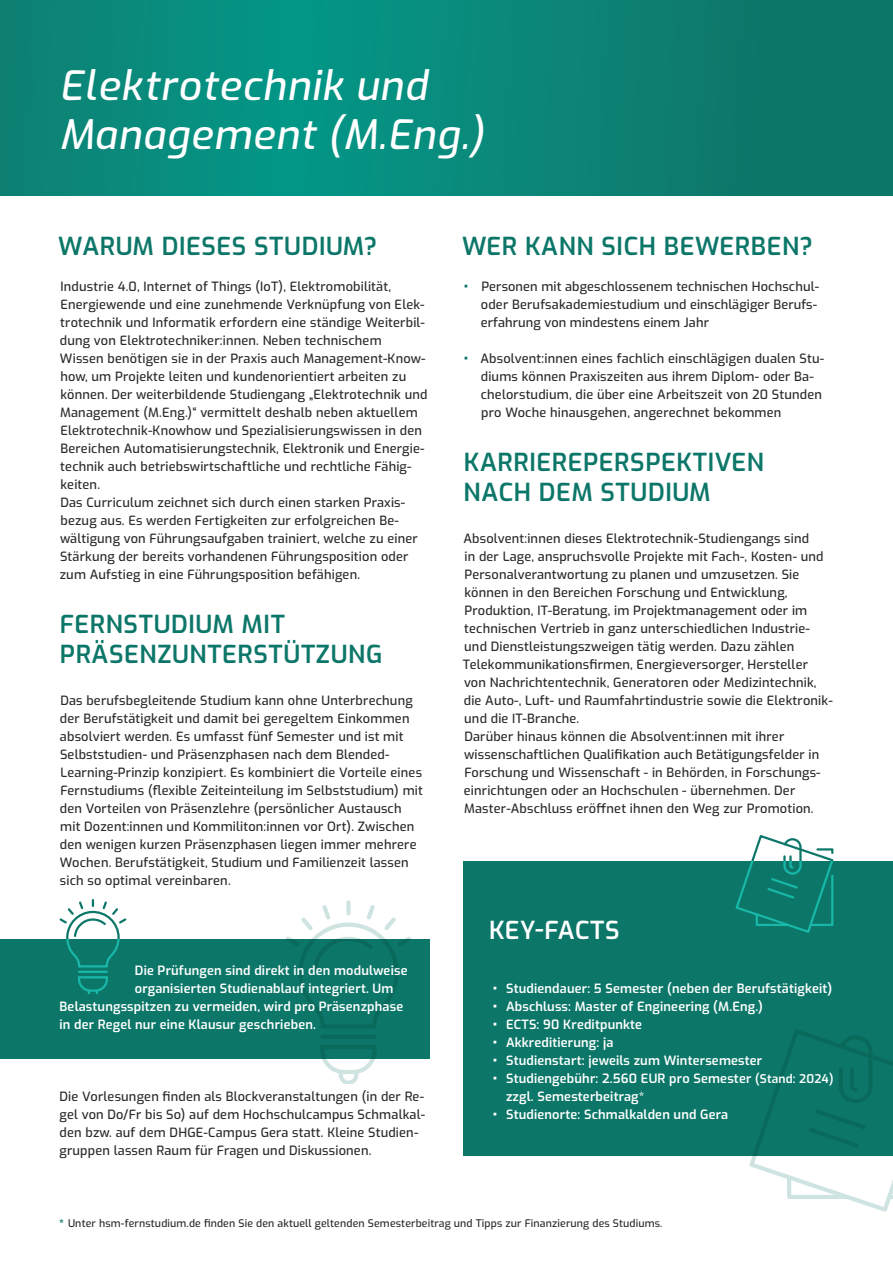
<style>
.page{position:relative;width:893px;height:1263px;background:#fff}
.page>*{position:absolute;margin:0;border:0;box-sizing:border-box;transform-origin:0 0}
.t1{font:italic 40.5px/48.6px "Exo";letter-spacing:.025em;color:#fff}
.t2{font:600 24.75px/29.7px "Exo";letter-spacing:.025em;color:#0c7769}
.t3{font:600 24.75px "Exo";letter-spacing:.02em;color:#fff}
.t4{font:500 12.75px/18px "Exo";letter-spacing:.015em;color:#282827}
.t5{font:600 12.75px/18px "Exo";letter-spacing:.015em;color:#fff}
.t6{font:500 10.5px "Exo";letter-spacing:.015em;color:#282827}
.s1{font-weight:900;color:#0c7769}
.s2{font-weight:900}
.s3{font-size:12px}
</style>
<div class="page">
<svg style="left:749px;top:1155px;width:144px;height:57px"></svg>
<svg style="left:0;top:0;width:893px;height:196px;background:#098577"></svg>
<svg style="left:318px;top:1058px;width:61px;height:25px"></svg>
<svg style="left:286px;top:902px;width:125px;height:37px"></svg>
<div style="left:463px;top:861px;width:430px;height:294px;background:#0c7769"></div>
<svg style="left:736px;top:835px;width:97px;height:98px"></svg>
<div style="left:0;top:939px;width:429px;height:119px;background:#0c7769"></div>
<svg style="left:78px;top:976px;width:30px;height:17px"></svg>
<svg style="left:60px;top:900px;width:66px;height:68px"></svg>
<h1 class="t1" style="left:60px;top:59px;width:426px">Elektrotechnik und<br>Management (M.Eng.)</h1>
<h2 class="t2" style="left:58px;top:230px;width:321px">WARUM DIESES STUDIUM?</h2>
<p class="t4" style="left:60px;top:277px;width:369px">Industrie 4.0, Internet of Things (IoT), Elektromobilität, Energiewende und eine zunehmende Verknüpfung von Elek&shy;trotechnik und Informatik erfordern eine ständige Weiterbil&shy;dung von Elektrotechniker:innen. Neben technischem Wissen benötigen sie in der Praxis auch Management-Know&shy;how, um Projekte leiten und kundenorientiert arbeiten zu können. Der weiterbildende Studiengang „Elektrotechnik und Management (M.Eng.)“ vermittelt deshalb neben aktuellem Elektrotechnik-Knowhow und Spezialisierungswissen in den Bereichen Automatisierungstechnik, Elektronik und Energie&shy;technik auch betriebswirtschaftliche und rechtliche Fähig&shy;keiten.<br>Das Curriculum zeichnet sich durch einen starken Praxis&shy;bezug aus. Es werden Fertigkeiten zur erfolgreichen Be&shy;wältigung von Führungsaufgaben trainiert, welche zu einer Stärkung der bereits vorhandenen Führungsposition oder zum Aufstieg in eine Führungsposition befähigen.</p>
<h2 class="t2" style="left:60px;top:608px;width:324px">FERNSTUDIUM MIT<br>PRÄSENZUNTERSTÜTZUNG</h2>
<p class="t4" style="left:60px;top:691px;width:365px">Das berufsbegleitende Studium kann ohne Unterbrechung der Berufstätigkeit und damit bei geregeltem Einkommen absolviert werden. Es umfasst fünf Semester und ist mit Selbststudien- und Präsenzphasen nach dem Blended-Learning-Prinzip konzipiert. Es kombiniert die Vorteile eines Fernstudiums (flexible Zeiteinteilung im Selbststudium) mit den Vorteilen von Präsenzlehre (persönlicher Austausch mit Dozent:innen und Kommiliton:innen vor Ort). Zwischen den wenigen kurzen Präsenzphasen liegen immer mehrere Wochen. Berufstätigkeit, Studium und Familienzeit lassen sich so optimal vereinbaren.</p>
<p class="t5" style="left:135px;top:961px;width:274px">Die Prüfungen sind direkt in den modulweise</p>
<p class="t5" style="left:135px;top:979px;width:260px">organisierten Studienablauf integriert. Um</p>
<p class="t5" style="left:60px;top:997px;width:345px">Belastungsspitzen zu vermeiden, wird pro Präsenzphase</p>
<p class="t5" style="left:60px;top:1015px;width:258px">in der Regel nur eine Klausur geschrieben.</p>
<p class="t4" style="left:60px;top:1087px;width:367px">Die Vorlesungen finden als Blockveranstaltungen (in der Re&shy;gel von Do/Fr bis So) auf dem Hochschulcampus Schmalkal&shy;den bzw. auf dem DHGE-Campus Gera statt. Kleine Studien&shy;gruppen lassen Raum für Fragen und Diskussionen.</p>
<h2 class="t2" style="left:462px;top:230px;width:352px">WER KANN SICH BEWERBEN?</h2>
<p class="t4" style="left:481px;top:277px;width:340px;text-indent:-17px"><span class="s1">•</span> Personen mit abgeschlossenem technischen Hochschul&shy;oder Berufsakademiestudium und einschlägiger Berufs&shy;erfahrung von mindestens einem Jahr</p>
<p class="t4" style="left:481px;top:349px;width:345px;text-indent:-17px"><span class="s1">•</span> Absolvent:innen eines fachlich einschlägigen dualen Stu&shy;diums können Praxiszeiten aus ihrem Diplom- oder Ba&shy;chelorstudium, die über eine Arbeitszeit von 20 Stunden pro Woche hinausgehen, angerechnet bekommen</p>
<h2 class="t2" style="left:464px;top:446px;width:302px">KARRIEREPERSPEKTIVEN<br>NACH DEM STUDIUM</h2>
<p class="t4" style="left:463px;top:529px;width:371px">Absolvent:innen dieses Elektrotechnik-Studiengangs sind<br>in der Lage, anspruchsvolle Projekte mit Fach-, Kosten- und Personalverantwortung zu planen und umzusetzen. Sie können in den Bereichen Forschung und Entwicklung, Produktion, IT-Beratung, im Projektmanagement oder im technischen Vertrieb in ganz unterschiedlichen Industrie&shy;und Dienstleistungszweigen tätig werden. Dazu zählen Telekommunikationsfirmen, Energieversorger, Hersteller von Nachrichtentechnik, Generatoren oder Medizintechnik, die Auto-, Luft- und Raumfahrtindustrie sowie die Elektronik&shy;und die IT-Branche.<br>Darüber hinaus können die Absolvent:innen mit ihrer wissenschaftlichen Qualifikation auch Betätigungsfelder in Forschung und Wissenschaft - in Behörden, in Forschungs&shy;einrichtungen oder an Hochschulen - übernehmen. Der Master-Abschluss eröffnet ihnen den Weg zur Promotion.</p>
<h2 class="t3" style="left:489px;top:912px;width:132px">KEY-FACTS</h2>
<p class="t5" style="left:493px;top:979px;width:341px"><span class="s2">•</span> Studiendauer: 5 Semester (neben der Berufstätigkeit)</p>
<p class="t5" style="left:493px;top:997px;width:271px"><span class="s2">•</span> Abschluss: Master of Engineering (M.Eng.)</p>
<p class="t5" style="left:493px;top:1015px;width:150px"><span class="s2">•</span> ECTS: 90 Kreditpunkte</p>
<p class="t5" style="left:493px;top:1033px;width:122px"><span class="s2">•</span> Akkreditierung: ja</p>
<p class="t5" style="left:493px;top:1051px;width:270px"><span class="s2">•</span> Studienstart: jeweils zum Wintersemester</p>
<p class="t5" style="left:506px;top:1069px;width:329px;text-indent:-13px"><span class="s2">•</span> Studiengebühr: 2.560 EUR pro Semester <span class="s3">(Stand: 2024) </span>zzgl. Semesterbeitrag*</p>
<p class="t5" style="left:493px;top:1105px;width:236px"><span class="s2">•</span> Studienorte: Schmalkalden und Gera</p>
<p class="t6" style="left:60px;top:1216px;width:604px"><span class="s1">*</span> Unter hsm-fernstudium.de finden Sie den aktuell geltenden Semesterbeitrag und Tipps zur Finanzierung des Studiums.</p>
</div>
